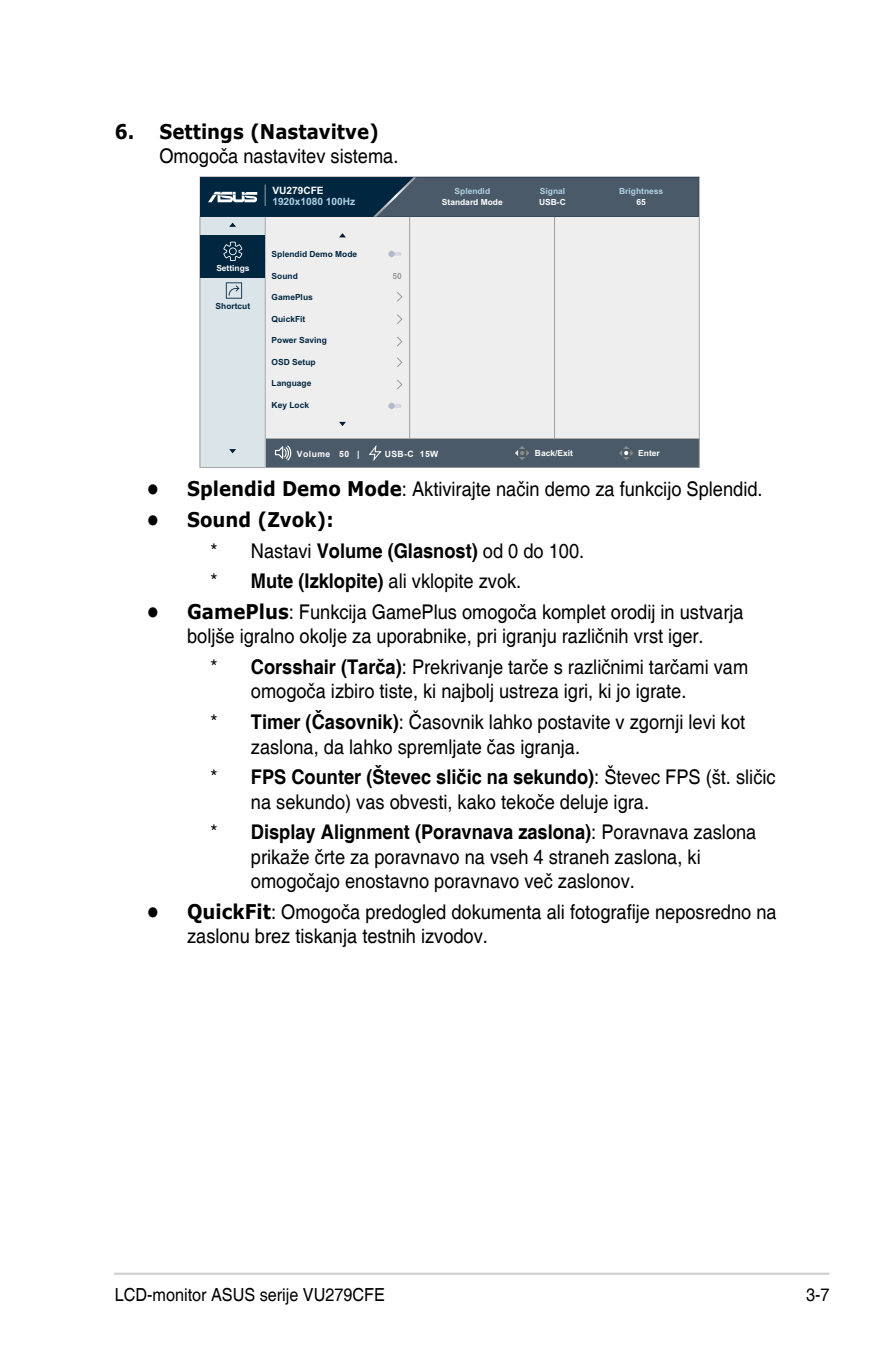
<style>
.page{position:relative;width:893px;height:1346px;background:#fff}
.page>*{position:absolute;margin:0;border:0;box-sizing:border-box;transform-origin:0 0}
.List{font:20.25px/24.3px "Helvetica";color:#000;scale:.9 1}
.t1{font:700 20.25px "Verdana";color:#000;scale:.9 1}
.t2{font:18px "Helvetica";color:#000;scale:.9 1}
.t3{font:700 10.12px "Arial";color:#afd2e5}
.t4{font:700 10.12px "Arial";color:#fff}
.t5{font:700 8.55px "Arial";letter-spacing:.05em;color:#fff}
.t6{font:700 8.33px "Arial";color:#002640}
.t7{font:700 8.33px/11.2px "Arial";color:#fff;text-align:center}
.t8{font:700 8.33px/11.2px "Arial";color:#afd2e5;text-align:center}
.t9{font:700 8.33px "Arial";color:#999}
.s1{color:#afd2e5}
.s2{color:#fff}
.s3{font-family:"Verdana";font-weight:700}
.s4{font-weight:700}
</style>
<div class="page">
<hr style="left:114px;top:1272px;width:715px;height:3px;background:#d1d3d4">
<svg style="left:200px;top:177px;width:500px;height:291px;background:#bfc5ca"></svg>
<hr style="left:388px;top:252px;width:14px;height:4px;background:#d3d8e1;border-radius:2px">
<div style="left:388px;top:251px;width:7px;height:6px;background:#b2b9c7;border-radius:50%"></div>
<p class="t1" style="left:115px;top:117px;width:295px">6. Settings (Nastavitve)</p>
<p class="List" style="left:159px;top:144px;width:267px">Omogoča nastavitev sistema.</p>
<p class="t4" style="left:272px;top:184px;width:53px">VU279CFE</p>
<p class="t7" style="left:442px;top:185px;width:62px"><span class="s1">Splendid<br></span>Standard Mode</p>
<p class="t8" style="left:540px;top:185px;width:27px">Signal</p>
<p class="t8" style="left:619px;top:185px;width:45px">Brightness<br><span class="s2">65</span></p>
<p class="t3" style="left:272px;top:195px;width:84px">1920x1080 100Hz</p>
<p class="t7" style="left:539px;top:196px;width:28px">USB-C</p>
<p class="t7" style="left:216px;top:262px;width:35px">Settings</p>
<p class="t6" style="left:216px;top:302px;width:36px">Shortcut</p>
<p class="t6" style="left:272px;top:249px;width:87px">Splendid Demo Mode</p>
<p class="t6" style="left:272px;top:271px;width:28px">Sound</p>
<p class="t6" style="left:272px;top:292px;width:43px">GamePlus</p>
<p class="t6" style="left:272px;top:314px;width:35px">QuickFit</p>
<p class="t6" style="left:272px;top:335px;width:57px">Power Saving</p>
<p class="t6" style="left:272px;top:357px;width:46px">OSD Setup</p>
<p class="t6" style="left:272px;top:379px;width:41px">Language</p>
<p class="t6" style="left:272px;top:400px;width:39px">Key Lock</p>
<p class="t9" style="left:392px;top:271px;width:11px">50</p>
<p class="t5" style="left:297px;top:447px;width:64px">Volume 50 |</p>
<p class="t5" style="left:385px;top:447px;width:55px">USB-C 15W</p>
<p class="t7" style="left:535px;top:447px;width:39px">Back/Exit</p>
<p class="t7" style="left:638px;top:447px;width:23px">Enter</p>
<p class="List" style="left:147px;top:478px;width:686px"><span class="s3">• Splendid Demo Mode</span>: Aktivirajte način demo za funkcijo Splendid.</p>
<p class="t1" style="left:147px;top:505px;width:210px">• Sound (Zvok):</p>
<p class="List" style="left:210px;top:539px;width:417px">* Nastavi <span class="s4">Volume (Glasnost)</span> od 0 do 100.</p>
<p class="List" style="left:210px;top:570px;width:347px">* <span class="s4">Mute (Izklopite)</span> ali vklopite zvok.</p>
<p class="List" style="left:147px;top:601px;width:665px;text-align:center"><span class="s3">• GamePlus</span>: Funkcija GamePlus omogoča komplet orodij in ustvarja boljše igralno okolje za uporabnike, pri igranju različnih vrst iger.</p>
<p class="List" style="left:251px;top:656px;width:554px;text-indent:-40px">* <span class="s4">Corsshair (Tarča)</span>: Prekrivanje tarče s različnimi tarčami vam omogoča izbiro tiste, ki najbolj ustreza igri, ki jo igrate.</p>
<p class="List" style="left:251px;top:711px;width:551px;text-indent:-40px">* <span class="s4">Timer (Časovnik)</span>: Časovnik lahko postavite v zgornji levi kot zaslona, da lahko spremljate čas igranja.</p>
<p class="List" style="left:251px;top:766px;width:584px;text-indent:-40px">* <span class="s4">FPS Counter (Števec sličic na sekundo)</span>: Števec FPS (št. sličic na sekundo) vas obvesti, kako tekoče deluje igra.</p>
<p class="List" style="left:251px;top:821px;width:563px;text-indent:-40px">* <span class="s4">Display Alignment (Poravnava zaslona)</span>: Poravnava zaslona prikaže črte za poravnavo na vseh 4 straneh zaslona, ki omogočajo enostavno poravnavo več zaslonov.</p>
<p class="List" style="left:187px;top:900px;width:657px;text-indent:-40px"><span class="s3">• QuickFit</span>: Omogoča predogled dokumenta ali fotografije neposredno na zaslonu brez tiskanja testnih izvodov.</p>
<p class="t2" style="left:115px;top:1284px;width:302px">LCD-monitor ASUS serije VU279CFE</p>
<p class="t2" style="left:806px;top:1284px;width:28px">3-7</p>
</div>
